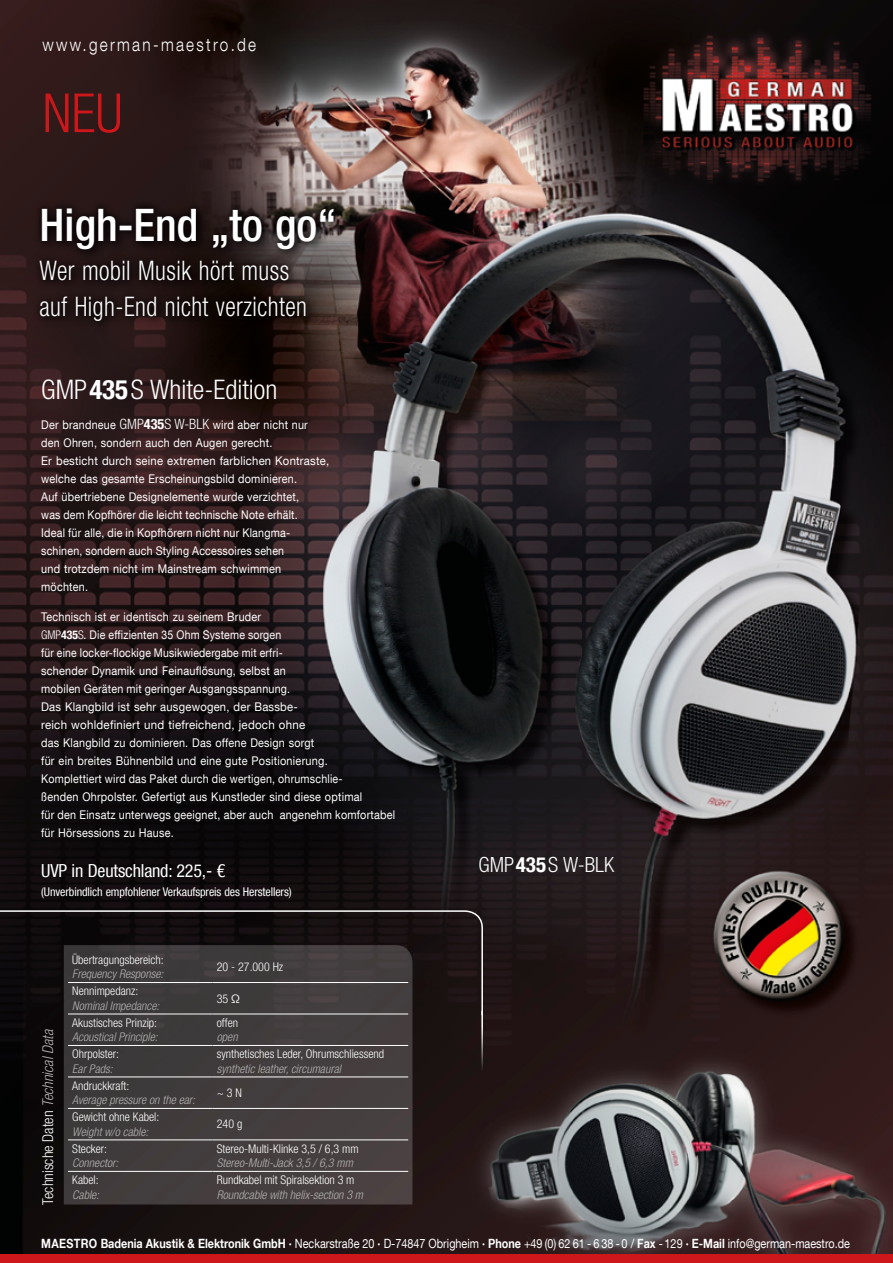
<style>
.page{position:relative;width:893px;height:1263px;background:#fff}
.page>*{position:absolute;margin:0;border:0;box-sizing:border-box;transform-origin:0 0}
.t1{font:300 condensed 54px "Helvetica Neue LT Com";color:#cd171a}
.t2{font:500 condensed 45px "Helvetica Neue LT Com";color:#fff}
.t3{font:300 condensed 27px/36px "Helvetica Neue LT Com";letter-spacing:.02em;color:#fff;scale:.9 1}
.t4{font:300 condensed 27px "Helvetica Neue LT Com";color:#fff}
.t5{font:300 condensed 21px "Helvetica Neue LT Com";color:#fff}
.t6{font:condensed 18px "Helvetica Neue LT Com";letter-spacing:-.01em;color:#fff}
.t7{font:300 18px "Helvetica Neue LT Com";letter-spacing:.15em;color:#fff;scale:.85 1}
.t8{font:300 condensed 15px "Helvetica Neue LT Com";color:#fff}
.t9{font:12.75px "Helvetica Neue LT Com";color:#fff;scale:.85 1}
.t10{font:12px/18px "Helvetica Neue LT Com";letter-spacing:.02em;color:#fff;scale:.9 1}
.t11{font:300 condensed 12px "Helvetica Neue LT Com";color:#fff}
.t12{font:italic 300 condensed 12px "Helvetica Neue LT Com";color:#b3b2b2}
.t13{font:condensed 12px "Helvetica Neue LT Com";letter-spacing:-.01em;color:#fff}
.s1{font-weight:700}
.s2{font-weight:300;font-stretch:condensed;font-size:14.25px}
.s3{font-weight:700;font-stretch:condensed;font-size:14.25px}
.s4{font-weight:300;font-stretch:condensed}
.s5{font-weight:700;font-stretch:condensed}
.s6{font-style:italic;color:#b3b2b2}
.s7{font-weight:400}
</style>
<div class="page">
<img style="left:0;top:0;width:893px;height:1254px">
<div style="left:0;top:1254px;width:893px;height:9px;background:#cd171a"></div>
<svg style="left:64px;top:1017px;width:348px;height:187px;background:#433d3e"></svg>
<hr style="left:68px;top:1045px;width:145px;height:1px;background:#fff">
<hr style="left:213px;top:1045px;width:195px;height:1px;background:#fff">
<hr style="left:68px;top:1077px;width:145px;height:1px;background:#fff">
<hr style="left:213px;top:1077px;width:195px;height:1px;background:#fff">
<hr style="left:68px;top:1108px;width:145px;height:1px;background:#fff">
<hr style="left:213px;top:1108px;width:195px;height:1px;background:#fff">
<hr style="left:68px;top:1139px;width:145px;height:1px;background:#fff">
<hr style="left:213px;top:1139px;width:195px;height:1px;background:#fff">
<hr style="left:68px;top:1171px;width:145px;height:1px;background:#fff">
<hr style="left:213px;top:1171px;width:195px;height:1px;background:#fff">
<svg style="left:0;top:909px;width:484px;height:108px;background:#2f2a2b"></svg>
<hr style="left:481px;top:1011px;width:2px;height:60px;background:#fff">
<div style="left:37px;top:205px;width:309px;height:127px;background:#000;opacity:.75"></div>
<svg style="left:33px;top:201px;width:308px;height:126px;background:#231817"></svg>
<h3 class="t7" style="left:43px;top:34px;width:253px">www.german-maestro.de</h3>
<h1 class="t1" style="left:43px;top:82px;width:81px">NEU</h1>
<h2 class="t2" style="left:39px;top:198px;width:298px">High-End „to go“</h2>
<h3 class="t3" style="left:39px;top:252px;width:299px">Wer mobil Musik hört muss auf High-End nicht verzichten</h3>
<h3 class="t4" style="left:41px;top:374px;width:238px">GMP<span class="s1">435</span>S White-Edition</h3>
<p class="t10" style="left:41px;top:415px;width:321px">Der brandneue <span class="s2">GMP</span><span class="s3">435</span><span class="s2">S W-BLK</span> wird aber nicht nur den Ohren, sondern auch den Augen gerecht.<br>Er besticht durch seine extremen farblichen Kontraste, welche das gesamte Erscheinungsbild dominieren.<br>Auf übertriebene Designelemente wurde verzichtet,<br>was dem Kopfhörer die leicht technische Note erhält.<br>Ideal für alle, die in Kopfhörern nicht nur Klangma&shy;schinen, sondern auch Styling Accessoires sehen<br>und trotzdem nicht im Mainstream schwimmen möchten.</p>
<p class="t10" style="left:41px;top:607px;width:395px">Technisch ist er identisch zu seinem Bruder<br><span class="s4">GMP</span><span class="s5">435</span><span class="s4">S</span>. Die effizienten 35 Ohm Systeme sorgen<br>für eine locker-flockige Musikwiedergabe mit erfri-<br>schender Dynamik und Feinauflösung, selbst an<br>mobilen Geräten mit geringer Ausgangsspannung.<br>Das Klangbild ist sehr ausgewogen, der Bassbe-<br>reich wohldefiniert und tiefreichend, jedoch ohne<br>das Klangbild zu dominieren. Das offene Design sorgt<br>für ein breites Bühnenbild und eine gute Positionierung.<br>Komplettiert wird das Paket durch die wertigen, ohrumschlie-<br>ßenden Ohrpolster. Gefertigt aus Kunstleder sind diese optimal<br>für den Einsatz unterwegs geeignet, aber auch angenehm komfortabel für Hörsessions zu Hause.</p>
<h3 class="t6" style="left:41px;top:860px;width:186px">UVP in Deutschland: 225,- €</h3>
<p class="t13" style="left:41px;top:885px;width:252px">(Unverbindlich empfohlener Verkaufspreis des Herstellers)</p>
<p class="t8" style="left:39px;top:1204px;width:177px;rotate:-90deg">Technische Daten <span class="s6">Technical Data</span></p>
<p class="t11" style="left:72px;top:953px;width:93px">Übertragungsbereich:</p>
<p class="t12" style="left:72px;top:967px;width:93px">Frequency Response:</p>
<p class="t11" style="left:72px;top:984px;width:67px">Nennimpedanz:</p>
<p class="t12" style="left:72px;top:999px;width:89px">Nominal Impedance:</p>
<p class="t11" style="left:72px;top:1016px;width:86px">Akustisches Prinzip:</p>
<p class="t12" style="left:72px;top:1030px;width:87px">Acoustical Principle:</p>
<p class="t11" style="left:72px;top:1047px;width:48px">Ohrpolster:</p>
<p class="t12" style="left:72px;top:1061px;width:42px">Ear Pads:</p>
<p class="t11" style="left:72px;top:1079px;width:59px">Andruckkraft:</p>
<p class="t12" style="left:72px;top:1093px;width:124px">Average pressure on the ear:</p>
<p class="t11" style="left:72px;top:1110px;width:89px">Gewicht ohne Kabel:</p>
<p class="t12" style="left:72px;top:1124px;width:78px">Weight w/o cable:</p>
<p class="t11" style="left:72px;top:1141px;width:36px">Stecker:</p>
<p class="t12" style="left:72px;top:1156px;width:48px">Connector:</p>
<p class="t11" style="left:72px;top:1173px;width:28px">Kabel:</p>
<p class="t12" style="left:72px;top:1187px;width:28px">Cable:</p>
<p class="t11" style="left:217px;top:960px;width:68px">20 - 27.000 Hz</p>
<p class="t11" style="left:217px;top:991px;width:25px">35 <span class="s7">Ω</span></p>
<p class="t11" style="left:217px;top:1016px;width:23px">offen</p>
<p class="t12" style="left:217px;top:1030px;width:22px">open</p>
<p class="t11" style="left:217px;top:1047px;width:169px">synthetisches Leder, Ohrumschliessend</p>
<p class="t12" style="left:217px;top:1061px;width:126px">synthetic leather, circumaural</p>
<p class="t11" style="left:217px;top:1086px;width:27px">~ 3 N</p>
<p class="t11" style="left:217px;top:1117px;width:27px">240 g</p>
<p class="t11" style="left:217px;top:1141px;width:143px">Stereo-Multi-Klinke 3,5 / 6,3 mm</p>
<p class="t12" style="left:217px;top:1156px;width:138px">Stereo-Multi-Jack 3,5 / 6,3 mm</p>
<p class="t11" style="left:217px;top:1173px;width:139px">Rundkabel mit Spiralsektion 3 m</p>
<p class="t12" style="left:217px;top:1187px;width:148px">Roundcable with helix-section 3 m</p>
<h3 class="t5" style="left:478px;top:852px;width:137px">GMP<span class="s1">435</span>S W-BLK</h3>
<p class="t9" style="left:41px;top:1236px;width:953px"><span class="s1">MAESTRO Badenia Akustik &amp; Elektronik GmbH ·</span> Neckarstraße 20 <span class="s1">·</span> D-74847 Obrigheim <span class="s1">· Phone</span> +49 (0) 62 61 - 6 38 - 0 / <span class="s1">Fax</span> - 129 <span class="s1">· E-Mail</span> info@german-maestro.de</p>
</div>
